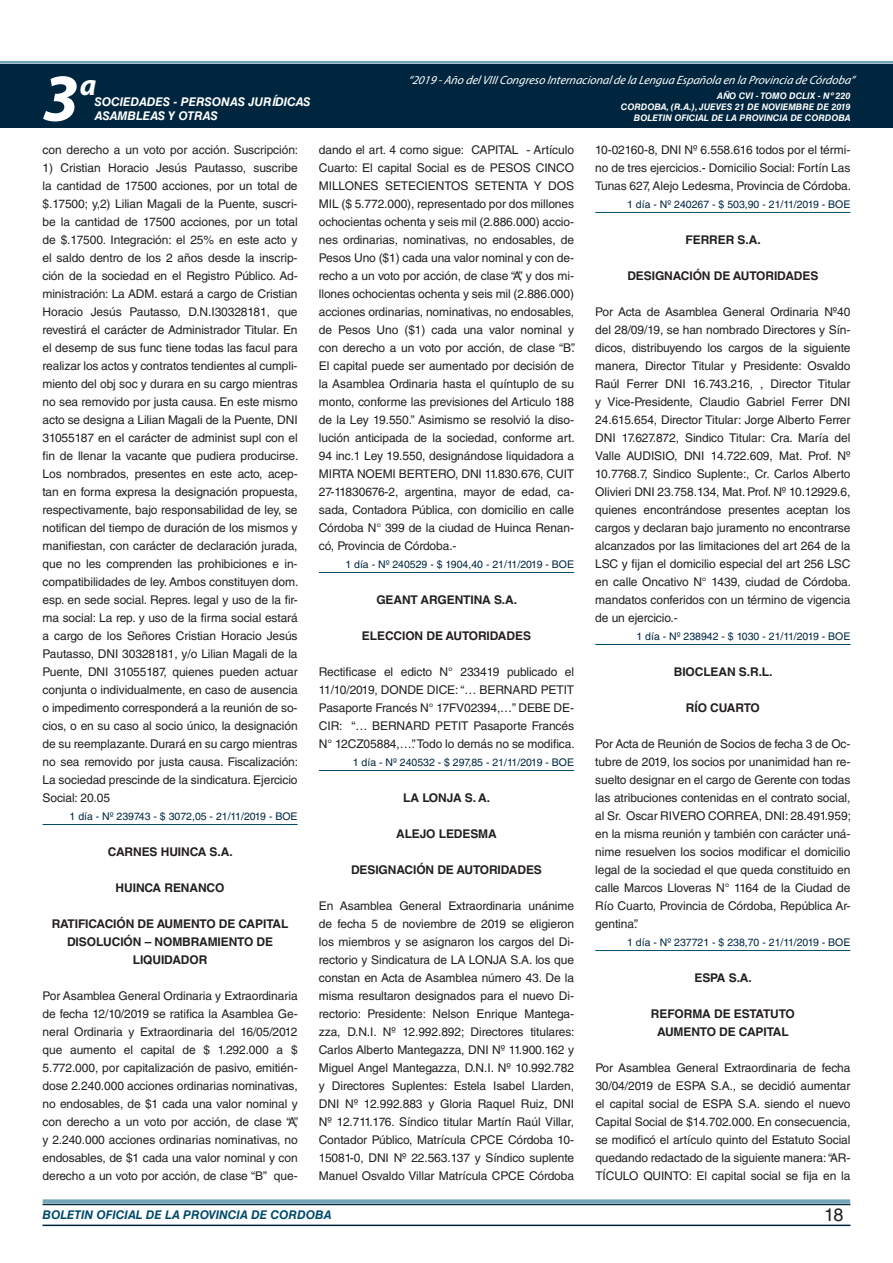
<style>
.page{position:relative;width:893px;height:1263px;background:#fff}
.page>*{position:absolute;margin:0;border:0;box-sizing:border-box;transform-origin:0 0}
.t1{font:italic 700 67.5px "Myriad Pro";color:#fff}
.t2{font:italic 700 30px "Myriad Pro";color:#fff}
.t3{font:18px "Helvetica LT Std";color:#231f20}
.t4{font:12px/18px "Helvetica LT Std";letter-spacing:-.01em;color:#231f20;text-align:justify}
.t5{font:700 12px/18px "Helvetica LT Std";letter-spacing:-.01em;color:#231f20;text-align:center}
.t6{font:italic 12px "Myriad Pro";color:#fff}
.t7{font:italic 700 12px "Helvetica LT Std";color:#fff}
.t8{font:italic 700 12px "Helvetica LT Std";color:#004b6c}
.t9{font:10.5px "Helvetica LT Std";color:#00263f}
.t10{font:italic 700 9px/10.8px "Helvetica LT Std";color:#fff;text-align:right}
</style>
<div class="page">
<div style="left:0;top:61px;width:893px;height:6px;background:#fff;opacity:.75"></div>
<div style="left:0;top:64px;width:893px;height:64px;background:#00263f"></div>
<hr style="left:43px;top:1224px;width:807px;height:2px;background:#00263f">
<div style="left:42px;top:1198px;width:809px;height:8px;background:#fff;opacity:.75"></div>
<hr style="left:43px;top:824px;width:255px;height:1px;background:#004b6c">
<hr style="left:319px;top:572px;width:255px;height:1px;background:#004b6c">
<hr style="left:319px;top:770px;width:255px;height:1px;background:#004b6c">
<hr style="left:595px;top:212px;width:255px;height:1px;background:#004b6c">
<hr style="left:595px;top:644px;width:255px;height:1px;background:#004b6c">
<hr style="left:595px;top:950px;width:255px;height:1px;background:#004b6c">
<h2 class="t2" style="left:80px;top:66px;width:18px">a</h2>
<p class="t6" style="left:408px;top:72px;width:448px">“2019 -Año delVIIICongreso Internacionalde la Lengua Esp añola en la Provincia de Córdoba”</p>
<h1 class="t1" style="left:43px;top:54px;width:38px">3</h1>
<p class="t10" style="left:621px;top:91px;width:231px">AÑO CVI - TOMO DCLIX - Nº 220<br>CORDOBA, (R.A.), JUEVES 21 DE NOVIEMBRE DE 2019<br>BOLETIN OFICIAL DE LA PROVINCIA DE CORDOBA</p>
<p class="t7" style="left:95px;top:94px;width:217px">SOCIEDADES - PERSONAS JURÍDICAS</p>
<p class="t7" style="left:95px;top:109px;width:125px">ASAMBLEAS Y OTRAS</p>
<p class="t4" style="left:43px;top:141px;width:257px">con derecho a un voto por acción. Suscripción:</p>
<p class="t4" style="left:43px;top:159px;width:257px">1) Cristian Horacio Jesús Pautasso, suscribe la cantidad de 17500 acciones, por un total de $.17500; y,2) Lilian Magali de la Puente, suscri&shy;be la cantidad de 17500 acciones, por un total de $.17500. Integración: el 25% en este acto y el saldo dentro de los 2 años desde la inscrip&shy;ción de la sociedad en el Registro Público. Ad&shy;ministración: La ADM. estará a cargo de Cristian Horacio Jesús Pautasso, D.N.I30328181, que revestirá el carácter de Administrador Titular. En el desemp de sus func tiene todas las facul para realizar los actos y contratos tendientes al cumpli&shy;miento del obj soc y durara en su cargo mientras no sea removido por justa causa. En este mismo acto se designa a Lilian Magali de la Puente, DNI 31055187 en el carácter de administ supl con el fin de llenar la vacante que pudiera producirse.<br>Los nombrados, presentes en este acto, acep&shy;tan en forma expresa la designación propuesta, respectivamente, bajo responsabilidad de ley, se notifican del tiempo de duración de los mismos y manifiestan, con carácter de declaración jurada, que no les comprenden las prohibiciones e in&shy;compatibilidades de ley. Ambos constituyen dom. esp. en sede social. Repres. legal y uso de la fir&shy;ma social: La rep. y uso de la firma social estará a cargo de los Señores Cristian Horacio Jesús Pautasso, DNI 30328181, y/o Lilian Magali de la Puente, DNI 31055187, quienes pueden actuar conjunta o individualmente, en caso de ausencia o impedimento corresponderá a la reunión de so&shy;cios, o en su caso al socio único, la designación de su reemplazante. Durará en su cargo mientras no sea removido por justa causa. Fiscalización:<br>La sociedad prescinde de la sindicatura. Ejercicio Social: 20.05</p>
<p class="t9" style="left:70px;top:810px;width:230px">1 día - Nº 239743 - $ 3072,05 - 21/11/2019 - BOE</p>
<p class="t5" style="left:108px;top:842px;width:10px">CARNE</p>
<p class="t5" style="left:150px;top:842px;width:37px">S HUINCA</p>
<p class="t5" style="left:210px;top:842px;width:25px">S.A.</p>
<p class="t5" style="left:116px;top:878px;width:26px">HUINCA</p>
<p class="t5" style="left:164px;top:878px;width:10px">RENANCO</p>
<p class="t5" style="left:52px;top:914px;width:115px">RATIFICACIÓN DE AUM</p>
<p class="t5" style="left:183px;top:914px;width:107px">ENTO DE CAPITAL</p>
<p class="t5" style="left:67px;top:932px;width:208px">DISOLUCIÓN – NOMBRAMIENTO DE</p>
<p class="t5" style="left:133px;top:950px;width:76px">LIQUIDADOR</p>
<p class="t4" style="left:43px;top:987px;width:257px">Por Asamblea General Ordinaria y Extraordinaria de fecha 12/10/2019 se ratifica la Asamblea Ge&shy;neral Ordinaria y Extraordinaria del 16/05/2012 que aumento el capital de $ 1.292.000 a $ 5.772.000, por capitalización de pasivo, emitién&shy;dose 2.240.000 acciones ordinarias nominativas, no endosables, de $1 cada una valor nominal y con derecho a un voto por acción, de clase “A”, y 2.240.000 acciones ordinarias nominativas, no endosables, de $1 cada una valor nominal y con derecho a un voto por acción, de clase “B” que-</p>
<p class="t4" style="left:319px;top:141px;width:258px">dando el art. 4 como sigue: CAPITAL - Artículo Cuarto: El capital Social es de PESOS CINCO MILLONES SETECIENTOS SETENTA Y DOS MIL ($ 5.772.000), representado por dos millones ochocientas ochenta y seis mil (2.886.000) accio&shy;nes ordinarias, nominativas, no endosables, de Pesos Uno ($1) cada una valor nominal y con de&shy;recho a un voto por acción, de clase “A”, y dos mi&shy;llones ochocientas ochenta y seis mil (2.886.000) acciones ordinarias, nominativas, no endosables, de Pesos Uno ($1) cada una valor nominal y con derecho a un voto por acción, de clase “B”.<br>El capital puede ser aumentado por decisión de la Asamblea Ordinaria hasta el quíntuplo de su monto, conforme las previsiones del Articulo 188 de la Ley 19.550.” Asimismo se resolvió la diso&shy;lución anticipada de la sociedad, conforme art.<br>94 inc.1 Ley 19.550, designándose liquidadora a MIRTA NOEMI BERTERO, DNI 11.830.676, CUIT 27-11830676-2, argentina, mayor de edad, ca&shy;sada, Contadora Pública, con domicilio en calle Córdoba N° 399 de la ciudad de Huinca Renan&shy;có, Provincia de Córdoba.-</p>
<p class="t9" style="left:345px;top:558px;width:230px">1 día - Nº 240529 - $ 1904,40 - 21/11/2019 - BOE</p>
<p class="t5" style="left:376px;top:590px;width:19px">GEAN</p>
<p class="t5" style="left:411px;top:590px;width:68px">T ARGENTINA</p>
<p class="t5" style="left:494px;top:590px;width:25px">S.A.</p>
<p class="t5" style="left:362px;top:626px;width:9px">ELECCION</p>
<p class="t5" style="left:426px;top:626px;width:52px">DE AUTORIDADE</p>
<p class="t5" style="left:523px;top:626px;width:10px">S</p>
<p class="t4" style="left:319px;top:663px;width:257px">Rectificase el edicto N° 233419 publicado el 11/10/2019, DONDE DICE: “… BERNARD PETIT Pasaporte Francés N° 17FV02394,…” DEBE DE-CIR: “… BERNARD PETIT Pasaporte Francés N° 12CZ05884,…”. Todo lo demás no se modifica.</p>
<p class="t9" style="left:353px;top:756px;width:223px">1 día - Nº 240532 - $ 297,85 - 21/11/2019 - BOE</p>
<p class="t5" style="left:403px;top:788px;width:28px">LA LONJA</p>
<p class="t5" style="left:465px;top:788px;width:27px">S. A.</p>
<p class="t5" style="left:396px;top:824px;width:9px">ALEJO</p>
<p class="t5" style="left:439px;top:824px;width:9px">LEDE</p>
<p class="t5" style="left:470px;top:824px;width:27px">SMA</p>
<p class="t5" style="left:351px;top:860px;width:115px">DESIGNACIÓN DE AUT</p>
<p class="t5" style="left:480px;top:860px;width:63px">ORIDADES</p>
<p class="t4" style="left:319px;top:897px;width:257px">En Asamblea General Extraordinaria unánime de fecha 5 de noviembre de 2019 se eligieron los miembros y se asignaron los cargos del Di&shy;rectorio y Sindicatura de LA LONJA S.A. los que constan en Acta de Asamblea número 43. De la misma resultaron designados para el nuevo Di&shy;rectorio: Presidente: Nelson Enrique Mantega&shy;zza, D.N.I. Nº 12.992.892; Directores titulares:<br>Carlos Alberto Mantegazza, DNI Nº 11.900.162 y Miguel Angel Mantegazza, D.N.I. Nº 10.992.782 y Directores Suplentes: Estela Isabel Llarden, DNI Nº 12.992.883 y Gloria Raquel Ruiz, DNI Nº 12.711.176. Síndico titular Martín Raúl Villar, Contador Público, Matrícula CPCE Córdoba 10- 15081-0, DNI Nº 22.563.137 y Síndico suplente Manuel Osvaldo Villar Matrícula CPCE Córdoba</p>
<p class="t4" style="left:595px;top:141px;width:257px">10-02160-8, DNI Nº 6.558.616 todos por el térmi&shy;no de tres ejercicios.- Domicilio Social: Fortín Las Tunas 627, Alejo Ledesma, Provincia de Córdoba.</p>
<p class="t9" style="left:627px;top:198px;width:225px">1 día - Nº 240267 - $ 503,90 - 21/11/2019 - BOE</p>
<p class="t5" style="left:686px;top:230px;width:17px">FERRER</p>
<p class="t5" style="left:738px;top:230px;width:25px">S.A.</p>
<p class="t5" style="left:627px;top:266px;width:192px">DESIGNACIÓN DE AUTORIDADES</p>
<p class="t4" style="left:595px;top:303px;width:257px">Por Acta de Asamblea General Ordinaria Nº40 del 28/09/19, se han nombrado Directores y Sín&shy;dicos, distribuyendo los cargos de la siguiente manera, Director Titular y Presidente: Osvaldo Raúl Ferrer DNI 16.743.216, , Director Titular y Vice-Presidente, Claudio Gabriel Ferrer DNI 24.615.654, Director Titular: Jorge Alberto Ferrer DNI 17.627.872, Sindico Titular: Cra. María del Valle AUDISIO, DNI 14.722.609, Mat. Prof. Nº 10.7768.7, Sindico Suplente:, Cr. Carlos Alberto Olivieri DNI 23.758.134, Mat. Prof. Nº 10.12929.6, quienes encontrándose presentes aceptan los cargos y declaran bajo juramento no encontrarse alcanzados por las limitaciones del art 264 de la LSC y fijan el domicilio especial del art 256 LSC en calle Oncativo N° 1439, ciudad de Córdoba. mandatos conferidos con un término de vigencia de un ejercicio.-</p>
<p class="t9" style="left:637px;top:630px;width:215px">1 día - Nº 238942 - $ 1030 - 21/11/2019 - BOE</p>
<p class="t5" style="left:674px;top:662px;width:9px">BIOCLEAN</p>
<p class="t5" style="left:739px;top:662px;width:35px">S.R.L.</p>
<p class="t5" style="left:686px;top:698px;width:75px">RÍO CUARTO</p>
<p class="t4" style="left:595px;top:735px;width:257px">Por Acta de Reunión de Socios de fecha 3 de Oc&shy;tubre de 2019, los socios por unanimidad han re&shy;suelto designar en el cargo de Gerente con todas las atribuciones contenidas en el contrato social, al Sr. Oscar RIVERO CORREA, DNI: 28.491.959; en la misma reunión y también con carácter uná&shy;nime resuelven los socios modificar el domicilio legal de la sociedad el que queda constituido en calle Marcos Lloveras N° 1164 de la Ciudad de Río Cuarto, Provincia de Córdoba, República Ar&shy;gentina”.</p>
<p class="t9" style="left:627px;top:936px;width:225px">1 día - Nº 237721 - $ 238,70 - 21/11/2019 - BOE</p>
<p class="t5" style="left:694px;top:968px;width:59px">ESPA S.A.</p>
<p class="t5" style="left:651px;top:1004px;width:145px">RE FORMA DE ESTATUTO<br>AUMENTO DE CAPITAL</p>
<p class="t4" style="left:595px;top:1059px;width:257px">Por Asamblea General Extraordinaria de fecha 30/04/2019 de ESPA S.A., se decidió aumentar el capital social de ESPA S.A. siendo el nuevo Capital Social de $14.702.000. En consecuencia, se modificó el artículo quinto del Estatuto Social quedando redactado de la siguiente manera: “AR-TÍCULO QUINTO: El capital social se fija en la</p>
<p class="t8" style="left:43px;top:1208px;width:290px">BOLETIN OFICIAL DE LA PROVINCIA DE CORDOBA</p>
<h3 class="t3" style="left:824px;top:1204px;width:21px">18</h3>
</div>
